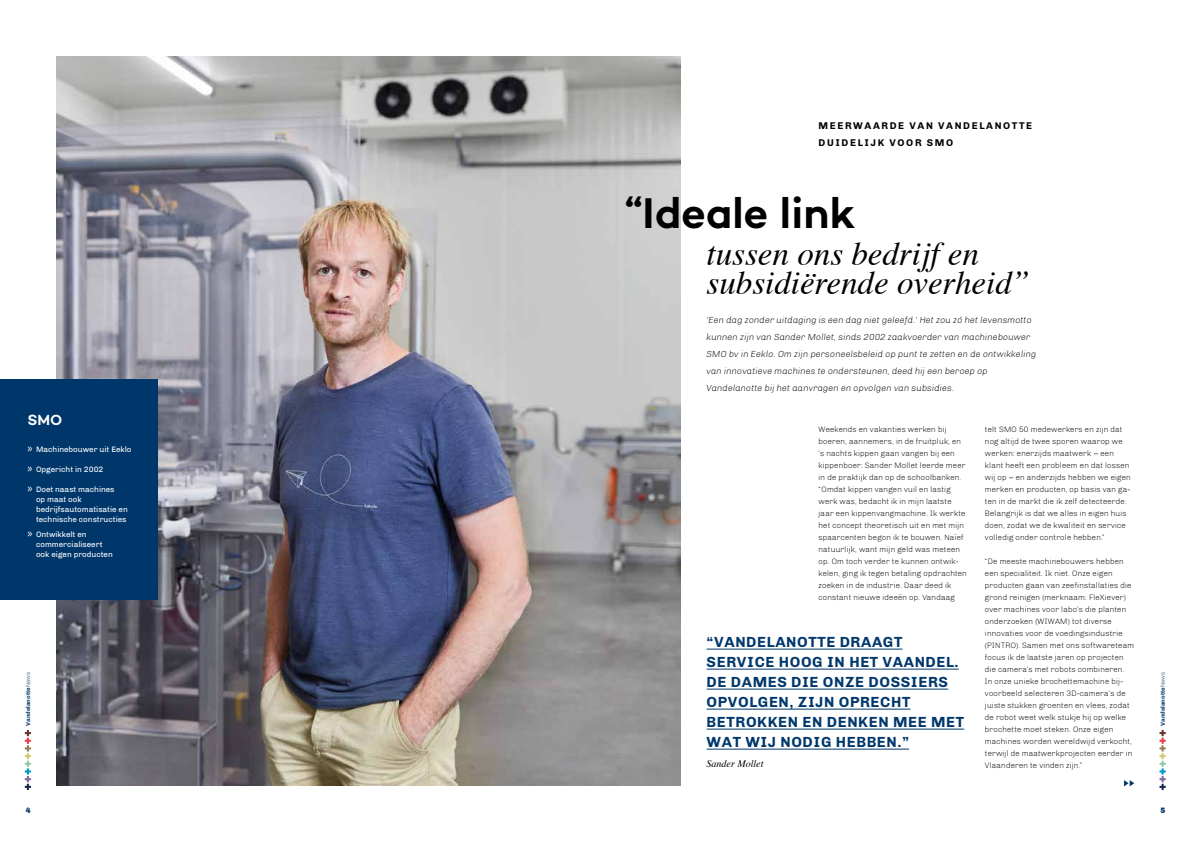
<style>
.page{position:relative;width:1191px;height:842px;background:#fff}
.page>*{position:absolute;margin:0;border:0;box-sizing:border-box;transform-origin:0 0}
.t1{font:600 43.7px "Campton";color:#000}
.t2{font:italic 33px/29px "Times";color:#000}
.t3{font:700 15px/20px "Chivo";letter-spacing:.04em;color:#00376b}
.t4{font:600 15px "Campton";color:#fff}
.t5{font:700 10px/17px "Chivo";letter-spacing:.16em;color:#000}
.t6{font:italic 10px "Times";color:#000}
.t7{font:italic 300 9px/17px "Chivo";color:#000}
.t8{font:300 8px/12px "Chivo";color:#000}
.t9{font:8px/10px "Chivo";color:#fff}
.t10{font:900 8px "Chivo";color:#00376b}
.t11{font:700 6px "Chivo";color:#00376b}
.s1{font-family:"Myriad Pro";font-size:12px}
.s2{font-weight:300}
</style>
<div class="page">
<svg style="left:1159px;top:730px;width:6px;height:60px"></svg>
<svg style="left:25px;top:730px;width:6px;height:60px"></svg>
<img style="left:57px;top:57px;width:623px;height:728px">
<div style="left:0;top:379px;width:158px;height:221px;background:#00376b"></div>
<svg style="left:1124px;top:780px;width:10px;height:6px"></svg>
<hr style="left:706px;top:649px;width:196px;height:1px;background:#00376b">
<hr style="left:706px;top:669px;width:252px;height:1px;background:#00376b">
<hr style="left:706px;top:689px;width:242px;height:1px;background:#00376b">
<hr style="left:706px;top:709px;width:204px;height:1px;background:#00376b">
<hr style="left:706px;top:729px;width:258px;height:1px;background:#00376b">
<hr style="left:706px;top:749px;width:203px;height:1px;background:#00376b">
<h3 class="t4" style="left:28px;top:410px;width:36px">SMO</h3>
<p class="t9" style="left:28px;top:444px;width:105px"><span class="s1">»</span> Machinebouwer uit Eeklo</p>
<p class="t9" style="left:28px;top:464px;width:77px"><span class="s1">»</span> Opgericht in 2002</p>
<p class="t9" style="left:36px;top:484px;width:93px;text-indent:-9px"><span class="s1">»</span> Doet naast machines<br>op maat ook bedrijfsautomatisatie en technische constructies</p>
<p class="t9" style="left:36px;top:529px;width:78px;text-indent:-9px"><span class="s1">»</span> Ontwikkelt en commercialiseert ook eigen producten</p>
<p class="t11" style="left:24px;top:725px;width:55px;rotate:-90deg">Vandelanotte<span class="s2">News</span></p>
<p class="t5" style="left:818px;top:117px;width:215px">MEERWAARDE VAN VANDELANOTTE<br>DUIDELIJK VOOR SMO</p>
<h1 class="t1" style="left:625px;top:185px;width:232px">“Ideale link</h1>
<h2 class="t2" style="left:706px;top:237px;width:325px">tussen ons bedrijf en subsidiërende overheid”</h2>
<p class="t7" style="left:706px;top:312px;width:331px">‘Een dag zonder uitdaging is een dag niet geleefd.’ Het zou zó het levensmotto kunnen zijn van Sander Mollet, sinds 2002 zaakvoerder van machinebouwer SMO bv in Eeklo. Om zijn personeelsbeleid op punt te zetten en de ontwikkeling van innovatieve machines te ondersteunen, deed hij een beroep op Vandelanotte bij het aanvragen en opvolgen van subsidies.</p>
<p class="t8" style="left:818px;top:423px;width:150px">Weekends en vakanties werken bij boeren, aannemers, in de fruitpluk, en ’s nachts kippen gaan vangen bij een kippenboer: Sander Mollet leerde meer in de praktijk dan op de schoolbanken. “Omdat kippen vangen vuil en lastig werk was, bedacht ik in mijn laatste jaar een kippenvangmachine. Ik werkte het concept theoretisch uit en met mijn spaarcenten begon ik te bouwen. Naïef natuurlijk, want mijn geld was meteen op. Om toch verder te kunnen ontwik&shy;kelen, ging ik tegen betaling opdrachten zoeken in de industrie. Daar deed ik constant nieuwe ideeën op. Vandaag</p>
<p class="t8" style="left:985px;top:423px;width:147px">telt SMO 50 medewerkers en zijn dat nog altijd de twee sporen waarop we werken: enerzijds maatwerk – een klant heeft een probleem en dat lossen wij op – en anderzijds hebben we eigen merken en producten, op basis van ga&shy;ten in de markt die ik zelf detecteerde.<br>Belangrijk is dat we alles in eigen huis doen, zodat we de kwaliteit en service volledig onder controle hebben.”</p>
<p class="t8" style="left:985px;top:555px;width:151px">“De meeste machinebouwers hebben een specialiteit. Ik niet. Onze eigen producten gaan van zeefinstallaties die grond reinigen (merknaam: FleXiever) over machines voor labo’s die planten onderzoeken (WIWAM) tot diverse innovaties voor de voedingsindustrie (PINTRO). Samen met ons softwareteam focus ik de laatste jaren op projecten die camera’s met robots combineren.<br>In onze unieke brochettemachine bij&shy;voorbeeld selecteren 3D-camera’s de juiste stukken groenten en vlees, zodat de robot weet welk stukje hij op welke brochette moet steken. Onze eigen machines worden wereldwijd verkocht, terwijl de maatwerkprojecten eerder in Vlaanderen te vinden zijn.”</p>
<h3 class="t3" style="left:706px;top:632px;width:259px">“VANDELANOTTE DRAAGT<br>SERVICE HOOG IN HET VAANDEL.<br>DE DAMES DIE ONZE DOSSIERS<br>OPVOLGEN, ZIJN OPRECHT<br>BETROKKEN EN DENKEN MEE MET<br>WAT WIJ NODIG HEBBEN.”</h3>
<p class="t6" style="left:706px;top:755px;width:58px">Sander Mollet</p>
<p class="t11" style="left:1159px;top:725px;width:55px;rotate:-90deg">Vandelanotte<span class="s2">News</span></p>
<p class="t10" style="left:26px;top:806px;width:6px">4</p>
<p class="t10" style="left:1160px;top:806px;width:6px">5</p>
</div>
